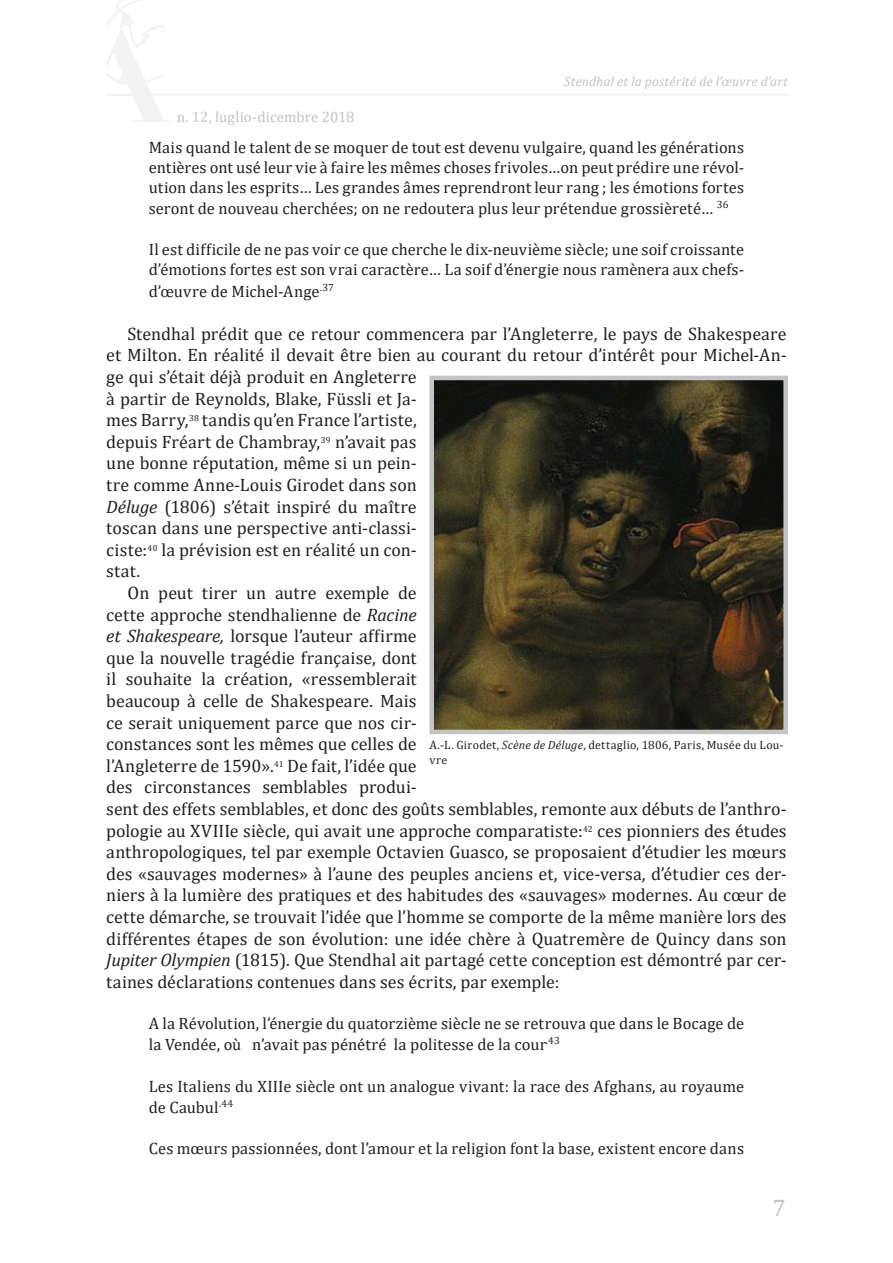
<style>
.page{position:relative;width:893px;height:1263px;background:#fff}
.page>*{position:absolute;margin:0;border:0;box-sizing:border-box;transform-origin:0 0}
.t1{font:24px "Cambria";color:#c4c4c4}
.Corpo{font:18px/21.6px "Cambria";color:#231f20}
.Citazione{font:16.5px/19.8px "Cambria";letter-spacing:.005em;color:#231f20}
.t2{font:15px "Cambria";color:#c4c4c4}
.t3{font:italic 13.5px "Cambria";letter-spacing:.01em;color:#c4c4c4}
.Didascalia{font:12px/14.4px "Cambria";letter-spacing:.02em;color:#231f20}
.s1{font-style:italic}
</style>
<div class="page">
<svg style="left:107px;top:0;width:64px;height:122px"></svg>
<hr style="left:131px;top:93px;width:657px;height:3px;background:#f2f3f3">
<img style="left:434px;top:381px;width:349px;height:348px">
<div style="left:429px;top:376px;width:359px;height:358px;border:4px solid #c4c4c4"></div>
<p class="t2" style="left:177px;top:108px;width:179px">n. 12, luglio-dicembre 2018</p>
<p class="t3" style="left:564px;top:71px;width:225px">Stendhal et la postérité de l’œuvre d’art</p>
<p class="Citazione" style="left:149px;top:138px;width:597px;text-align:justify">Mais quand le talent de se moquer de tout est devenu vulgaire, quand les générations entières ont usé leur vie à faire les mêmes choses frivoles…on peut prédire une révol&shy;ution dans les esprits… Les grandes âmes reprendront leur rang ; les émotions fortes</p>
<p class="Citazione" style="left:149px;top:199px;width:581px">seront de nouveau cherchées; on ne redoutera plus leur prétendue grossièreté… <sup>36</sup></p>
<p class="Citazione" style="left:149px;top:240px;width:597px">Il est difficile de ne pas voir ce que cherche le dix-neuvième siècle; une soif croissante d’émotions fortes est son vrai caractère… La soif d’énergie nous ramènera aux chefs-</p>
<p class="Citazione" style="left:149px;top:281px;width:187px">d’œuvre de Michel-Ange<sup>.37</sup></p>
<p class="Corpo" style="left:106px;top:323px;width:682px;text-indent:21px">Stendhal prédit que ce retour commencera par l’Angleterre, le pays de Shakespeare et Milton. En réalité il devait être bien au courant du retour d’intérêt pour Michel-An&shy;ge qui s’était déjà produit en Angleterre<br>à partir de Reynolds, Blake, Füssli et Ja-<br>mes Barry,<sup>38</sup> tandis qu’en France l’artiste,<br>depuis Fréart de Chambray,<sup>39</sup> n’avait pas<br>une bonne réputation, même si un pein-<br>tre comme Anne-Louis Girodet dans son<br><span class="s1">Déluge</span> (1806) s’était inspiré du maître<br>toscan dans une perspective anti-classi-<br>ciste:<sup>40</sup> la prévision est en réalité un con-<br>stat.</p>
<p class="Corpo" style="left:106px;top:582px;width:682px;text-indent:21px">On peut tirer un autre exemple de<br>cette approche stendhalienne de <span class="s1">Racine<br>et Shakespeare,</span> lorsque l’auteur affirme<br>que la nouvelle tragédie française, dont<br>il souhaite la création, «ressemblerait<br>beaucoup à celle de Shakespeare. Mais<br>ce serait uniquement parce que nos cir-<br>constances sont les mêmes que celles de<br>l’Angleterre de 1590».<sup>41</sup> De fait, l’idée que<br>des circonstances semblables produi-<br>sent des effets semblables, et donc des goûts semblables, remonte aux débuts de l’anthro&shy;pologie au XVIIIe siècle, qui avait une approche comparatiste:<sup>42</sup> ces pionniers des études anthropologiques, tel par exemple Octavien Guasco, se proposaient d’étudier les mœurs des «sauvages modernes» à l’aune des peuples anciens et, vice-versa, d’étudier ces der&shy;niers à la lumière des pratiques et des habitudes des «sauvages» modernes. Au cœur de cette démarche, se trouvait l’idée que l’homme se comporte de la même manière lors des différentes étapes de son évolution: une idée chère à Quatremère de Quincy dans son <span class="s1">Jupiter Olympien</span> (1815). Que Stendhal ait partagé cette conception est démontré par cer&shy;taines déclarations contenues dans ses écrits, par exemple:</p>
<p class="Citazione" style="left:149px;top:1012px;width:597px;line-height:21.6px">A la Révolution, l’énergie du quatorzième siècle ne se retrouva que dans le Bocage de la Vendée, où n’avait pas pénétré la politesse de la cour<sup>.43</sup></p>
<p class="Citazione" style="left:149px;top:1075px;width:597px;line-height:21.6px">Les Italiens du XIIIe siècle ont un analogue vivant: la race des Afghans, au royaume de Caubul<sup>.44</sup></p>
<p class="Citazione" style="left:149px;top:1138px;width:597px">Ces mœurs passionnées, dont l’amour et la religion font la base, existent encore dans</p>
<p class="Didascalia" style="left:429px;top:738px;width:355px">A.-L. Girodet, <span class="s1">Scène de Déluge</span>, dettaglio, 1806, Paris, Musée du Lou&shy;vre</p>
<h1 class="t1" style="left:772px;top:1193px;width:15px">7</h1>
</div>
